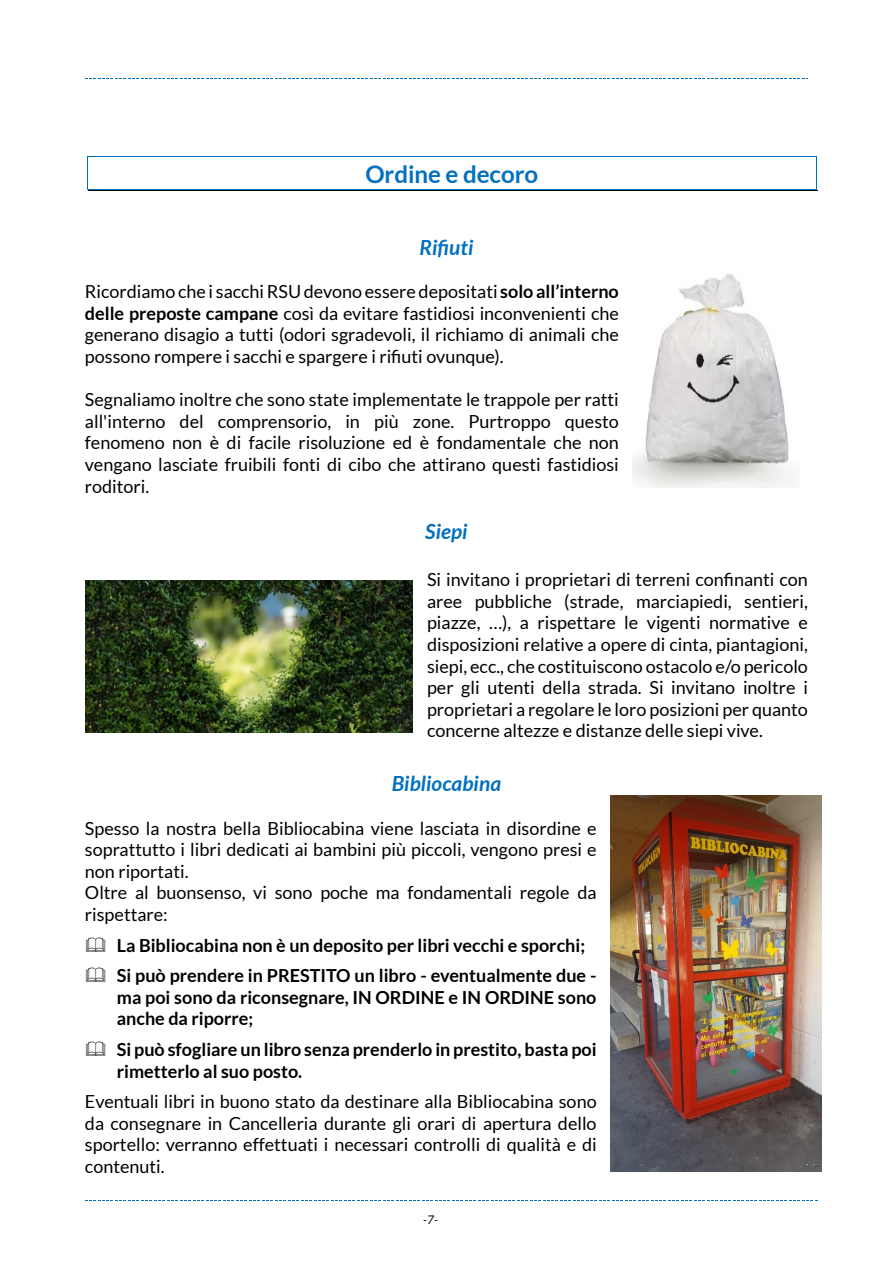
<style>
.page{position:relative;width:893px;height:1263px;background:#fff}
.page>*{position:absolute;margin:0;border:0;box-sizing:border-box;transform-origin:0 0}
.t1{font:700 24.15px "Lato";letter-spacing:-.005em;color:#0070c0}
.t2{font:italic 700 20.85px "Lato";letter-spacing:.005em;color:#0070c0}
.t3{font:18px/21.6px "Lato";color:#000;text-align:justify}
.t4{font:700 18px/21.6px "Lato";color:#000}
.t5{font:italic 11.85px "Lato";color:#000}
.s1{font-weight:700}
</style>
<div class="page">
<svg style="left:85px;top:78px;width:723px;height:1px"></svg>
<hr style="left:88px;top:156px;width:728px;height:1px;background:#0070c0">
<hr style="left:88px;top:190px;width:728px;height:1px;background:#000">
<hr style="left:88px;top:189px;width:728px;height:1px;background:#0070c0">
<hr style="left:87px;top:157px;width:1px;height:32px;background:#0070c0">
<hr style="left:816px;top:157px;width:1px;height:32px;background:#0070c0">
<svg style="left:85px;top:1200px;width:732px;height:1px"></svg>
<img style="left:632px;top:273px;width:166px;height:214px">
<img style="left:85px;top:580px;width:328px;height:152px">
<img style="left:610px;top:796px;width:211px;height:376px">
<h1 class="t1" style="left:365px;top:160px;width:174px">Ordine e decoro</h1>
<p class="t2" style="left:419px;top:235px;width:55px">Rifiuti</p>
<p class="t3" style="left:85px;top:281px;width:535px">Ricordiamo che i sacchi RSU devono essere depositati <span class="s1">solo all’interno delle preposte campane</span> così da evitare fastidiosi inconvenienti che generano disagio a tutti (odori sgradevoli, il richiamo di animali che possono rompere i sacchi e spargere i rifiuti ovunque).</p>
<p class="t3" style="left:85px;top:389px;width:536px">Segnaliamo inoltre che sono state implementate le trappole per ratti all'interno del comprensorio, in più zone. Purtroppo questo fenomeno non è di facile risoluzione ed è fondamentale che non vengano lasciate fruibili fonti di cibo che attirano questi fastidiosi roditori.</p>
<p class="t2" style="left:425px;top:519px;width:44px">Siepi</p>
<p class="t3" style="left:427px;top:569px;width:382px">Si invitano i proprietari di terreni confinanti con aree pubbliche (strade, marciapiedi, sentieri, piazze, …), a rispettare le vigenti normative e disposizioni relative a opere di cinta, piantagioni, siepi, ecc., che costituiscono ostacolo e/o pericolo per gli utenti della strada. Si invitano inoltre i proprietari a regolare le loro posizioni per quanto concerne altezze e distanze delle siepi vive.</p>
<p class="t2" style="left:392px;top:771px;width:111px">Bibliocabina</p>
<p class="t3" style="left:85px;top:817px;width:513px;text-align:left">Spesso la nostra bella Bibliocabina viene lasciata in disordine e soprattutto i libri dedicati ai bambini più piccoli, vengono presi e non riportati.<br>Oltre al buonsenso, vi sono poche ma fondamentali regole da rispettare:</p>
<p class="t4" style="left:117px;top:929px;width:481px;line-height:30.6px">La Bibliocabina non è un deposito per libri vecchi e sporchi;<br>Si può prendere in PRESTITO un libro - eventualmente due -</p>
<p class="t4" style="left:117px;top:986px;width:481px">ma poi sono da riconsegnare, IN ORDINE e IN ORDINE sono anche da riporre;</p>
<p class="t4" style="left:117px;top:1038px;width:481px">Si può sfogliare un libro senza prenderlo in prestito, basta poi rimetterlo al suo posto.</p>
<p class="t3" style="left:85px;top:1091px;width:513px">Eventuali libri in buono stato da destinare alla Bibliocabina sono da consegnare in Cancelleria durante gli orari di apertura dello sportello: verranno effettuati i necessari controlli di qualità e di contenuti.</p>
<p class="t5" style="left:423px;top:1213px;width:16px">-7-</p>
</div>
